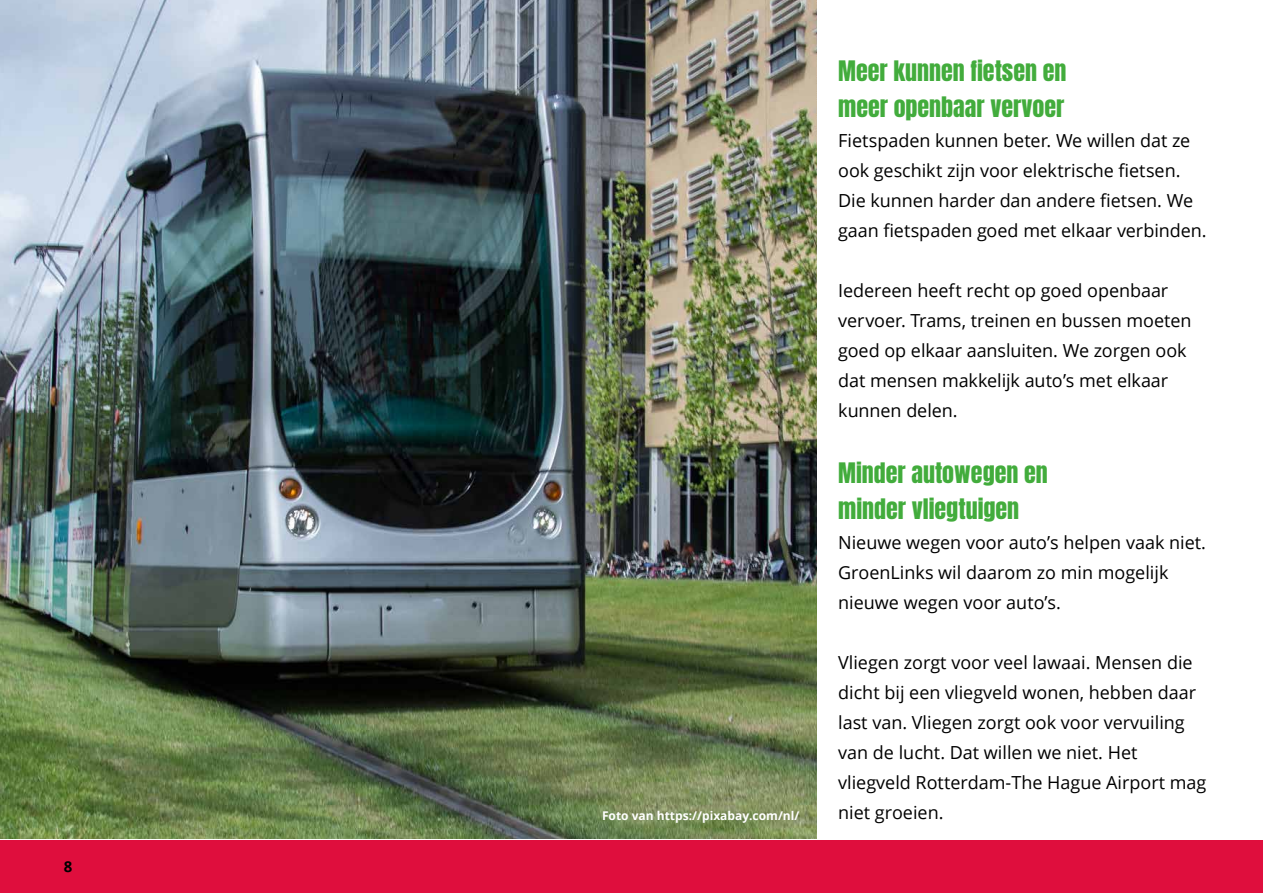
<style>
.page{position:relative;width:1263px;height:893px;background:#fff}
.page>*{position:absolute;margin:0;border:0;box-sizing:border-box;transform-origin:0 0}
.t1{font:24px/36px "Anton";color:#42ac3c}
.t2{font:18px/30px "Open Sans";color:#000}
.t3{font:700 15px "Open Sans";color:#000}
.t4{font:700 12px "Open Sans";color:#fff}
</style>
<div class="page">
<div style="left:0;top:840px;width:1263px;height:53px;background:#df0e3d"></div>
<img style="left:0;top:0;width:817px;height:839px">
<p class="t3" style="left:64px;top:856px;width:10px">8</p>
<h1 class="t1" style="left:838px;top:55px;width:230px">Meer kunnen fietsen en meer openbaar vervoer</h1>
<p class="t2" style="left:838px;top:125px;width:370px">Fietspaden kunnen beter. We willen dat ze ook geschikt zijn voor elektrische fietsen.<br>Die kunnen harder dan andere fietsen. We gaan fietspaden goed met elkaar verbinden.</p>
<p class="t2" style="left:838px;top:275px;width:355px">Iedereen heeft recht op goed openbaar vervoer. Trams, treinen en bussen moeten goed op elkaar aansluiten. We zorgen ook dat mensen makkelijk auto’s met elkaar kunnen delen.</p>
<h1 class="t1" style="left:838px;top:457px;width:211px">Minder autowegen en minder vliegtuigen</h1>
<p class="t2" style="left:838px;top:527px;width:369px">Nieuwe wegen voor auto’s helpen vaak niet.<br>GroenLinks wil daarom zo min mogelijk nieuwe wegen voor auto’s.</p>
<p class="t2" style="left:838px;top:647px;width:370px">Vliegen zorgt voor veel lawaai. Mensen die dicht bij een vliegveld wonen, hebben daar last van. Vliegen zorgt ook voor vervuiling van de lucht. Dat willen we niet. Het vliegveld Rotterdam-The Hague Airport mag</p>
<p class="t4" style="left:602px;top:807px;width:199px">Foto van https://pixabay.com/nl/</p>
<p class="t2" style="left:838px;top:797px;width:107px">niet groeien.</p>
</div>
